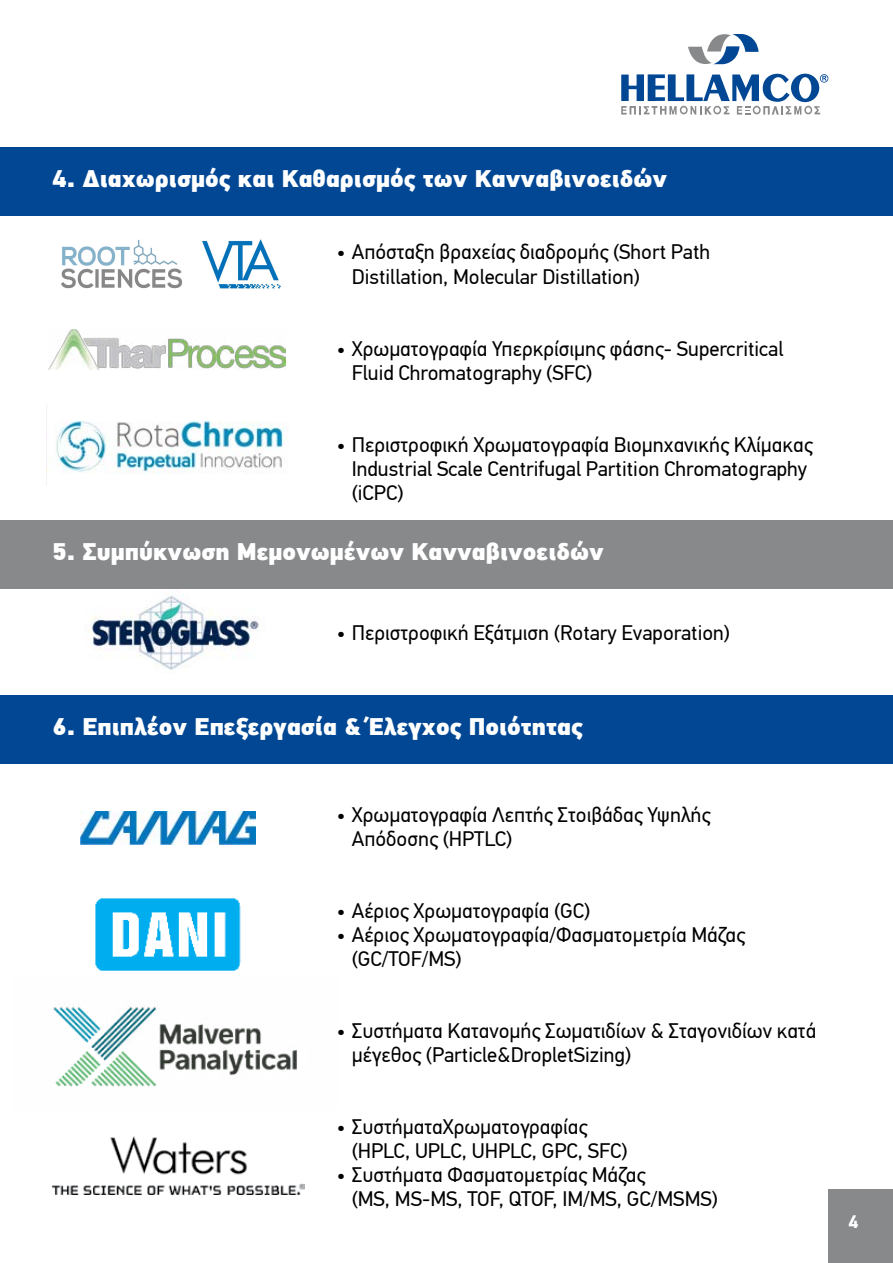
<style>
.page{position:relative;width:893px;height:1263px;background:#fff}
.page>*{position:absolute;margin:0;border:0;box-sizing:border-box;transform-origin:0 0}
.t1{font:900 24px "PF Din Text Pro";color:#fff}
.t2{font:21px/24px "PF Din Text Pro";color:#000}
.t3{font:700 18px "PF Din Text Pro";color:#fff}
</style>
<div class="page">
<div style="left:0;top:695px;width:893px;height:68px;background:#014794"></div>
<img style="left:80px;top:811px;width:175px;height:34px">
<img style="left:95px;top:898px;width:146px;height:73px">
<img style="left:52px;top:1000px;width:245px;height:87px">
<img style="left:52px;top:1136px;width:252px;height:58px">
<div style="left:0;top:520px;width:893px;height:69px;background:#87898b"></div>
<img style="left:88px;top:590px;width:171px;height:80px">
<div style="left:0;top:147px;width:893px;height:69px;background:#014794"></div>
<img style="left:47px;top:420px;width:241px;height:54px">
<div style="left:828px;top:1190px;width:65px;height:73px;background:#87898b"></div>
<svg style="left:621px;top:34px;width:207px;height:81px"></svg>
<img style="left:49px;top:330px;width:237px;height:39px">
<img style="left:61px;top:239px;width:121px;height:50px">
<img style="left:202px;top:239px;width:79px;height:50px">
<p class="t1" style="left:52px;top:164px;width:616px">4. Διαχωρισμός και Καθαρισμός των Κανναβινοειδών</p>
<p class="t2" style="left:352px;top:240px;width:360px;text-indent:-15px">• Απόσταξη βραχείας διαδρομής (Short Path<br>Distillation, Molecular Distillation)</p>
<p class="t2" style="left:352px;top:336px;width:433px;text-indent:-15px">• Χρωματογραφία Υπερκρίσιμης φάσης- Supercritical<br>Fluid Chromatography (SFC)</p>
<p class="t2" style="left:352px;top:432px;width:462px;text-indent:-15px">• Περιστροφική Χρωματογραφία Βιομηχανικής Κλίμακας<br>Industrial Scale Centrifugal Partition Chromatography (iCPC)</p>
<p class="t1" style="left:52px;top:536px;width:553px">5. Συμπύκνωση Μεμονωμένων Κανναβινοειδών</p>
<p class="t2" style="left:337px;top:621px;width:394px">• Περιστροφική Εξάτμιση (Rotary Evaporation)</p>
<p class="t1" style="left:52px;top:711px;width:532px">6. Επιπλέον Επεξεργασία &amp; Έλεγχος Ποιότητας</p>
<p class="t2" style="left:352px;top:803px;width:360px;text-indent:-15px">• Χρωματογραφία Λεπτής Στοιβάδας Υψηλής<br>Απόδοσης (HPTLC)</p>
<p class="t2" style="left:337px;top:899px;width:255px">• Αέριος Χρωματογραφία (GC)</p>
<p class="t2" style="left:352px;top:923px;width:395px;text-indent:-15px">• Αέριος Χρωματογραφία/Φασματομετρία Μάζας (GC/TOF/MS)</p>
<p class="t2" style="left:352px;top:1019px;width:466px;text-indent:-15px">• Συστήματα Κατανομής Σωματιδίων &amp; Σταγονιδίων κατά μέγεθος (Particle&amp;DropletSizing)</p>
<p class="t2" style="left:352px;top:1115px;width:277px;text-indent:-15px">• ΣυστήματαΧρωματογραφίας (HPLC, UPLC, UHPLC, GPC, SFC)</p>
<p class="t2" style="left:352px;top:1163px;width:368px;text-indent:-15px">• Συστήματα Φασματομετρίας Μάζας<br>(MS, MS-MS, TOF, QTOF, IM/MS, GC/MSMS)</p>
<p class="t3" style="left:849px;top:1210px;width:11px">4</p>
</div>
